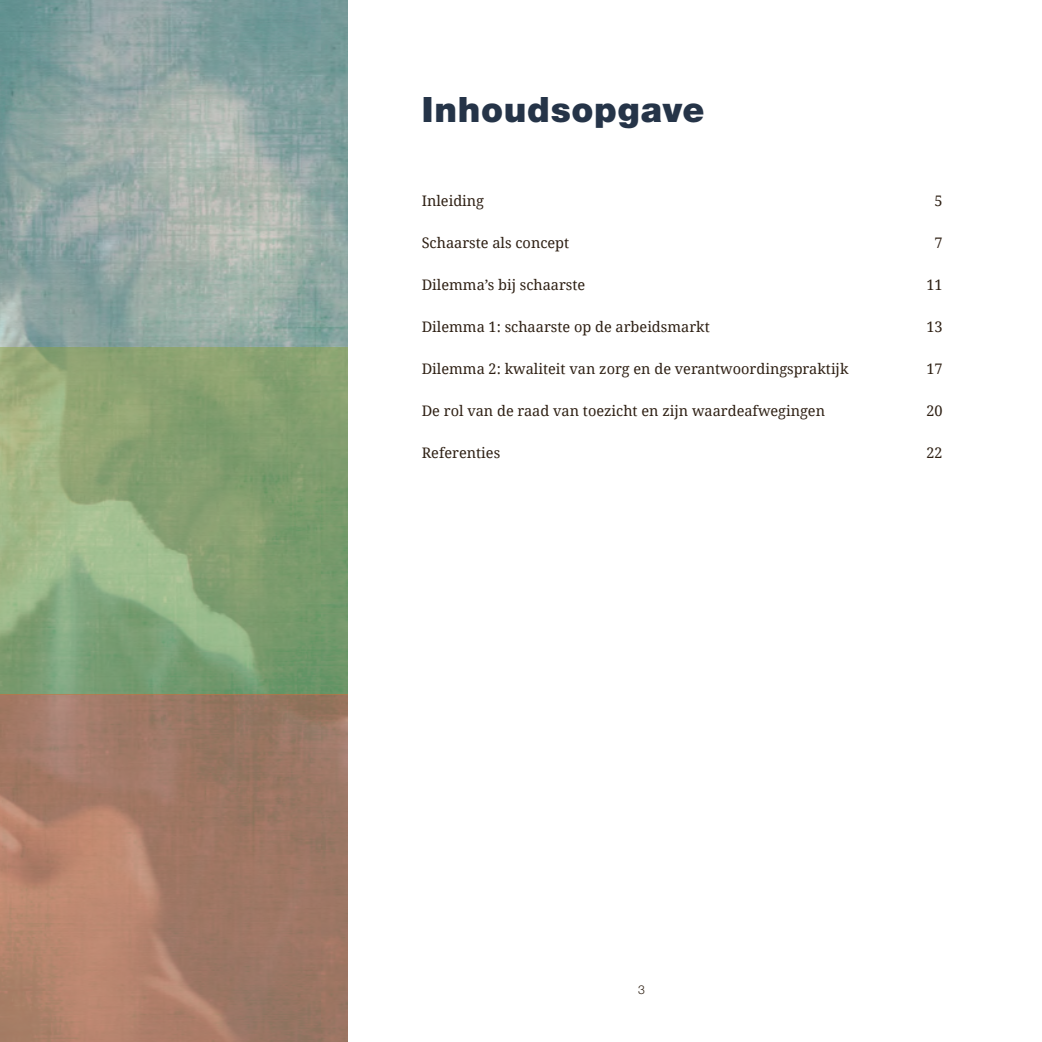
<style>
.page{position:relative;width:1042px;height:1042px;background:#fff}
.page>*{position:absolute;margin:0;border:0;box-sizing:border-box;transform-origin:0 0}
.t1{font:900 35px "Helvetica Neue LT Std";letter-spacing:.02em;color:#253448}
.t2{font:14.53px "Droid Serif";color:#2e2014}
.t3{font:300 12.25px "Helvetica Neue LT Std";color:#2e2014}
</style>
<div class="page">
<img style="left:0;top:0;width:347px;height:347px">
<svg style="left:0;top:347px;width:347px;height:347px;background:#88a576"></svg>
<svg style="left:0;top:694px;width:347px;height:348px;background:#a57b67"></svg>
<h1 class="t1" style="left:422px;top:89px;width:284px">Inhoudsopgave</h1>
<p class="t2" style="left:422px;top:191px;width:64px">Inleiding</p>
<p class="t2" style="left:422px;top:233px;width:149px">Schaarste als concept</p>
<p class="t2" style="left:422px;top:275px;width:165px">Dilemma’s bij schaarste</p>
<p class="t2" style="left:422px;top:317px;width:289px">Dilemma 1: schaarste op de arbeidsmarkt</p>
<p class="t2" style="left:422px;top:359px;width:428px">Dilemma 2: kwaliteit van zorg en de verantwoordingspraktijk</p>
<p class="t2" style="left:422px;top:401px;width:405px">De rol van de raad van toezicht en zijn waardeafwegingen</p>
<p class="t2" style="left:422px;top:443px;width:80px">Referenties</p>
<p class="t2" style="left:934px;top:191px;width:10px">5</p>
<p class="t2" style="left:934px;top:233px;width:10px">7</p>
<p class="t2" style="left:926px;top:275px;width:18px">11</p>
<p class="t2" style="left:926px;top:317px;width:18px">13</p>
<p class="t2" style="left:926px;top:359px;width:18px">17</p>
<p class="t2" style="left:926px;top:401px;width:18px">20</p>
<p class="t2" style="left:926px;top:443px;width:18px">22</p>
<p class="t3" style="left:638px;top:982px;width:8px">3</p>
</div>
